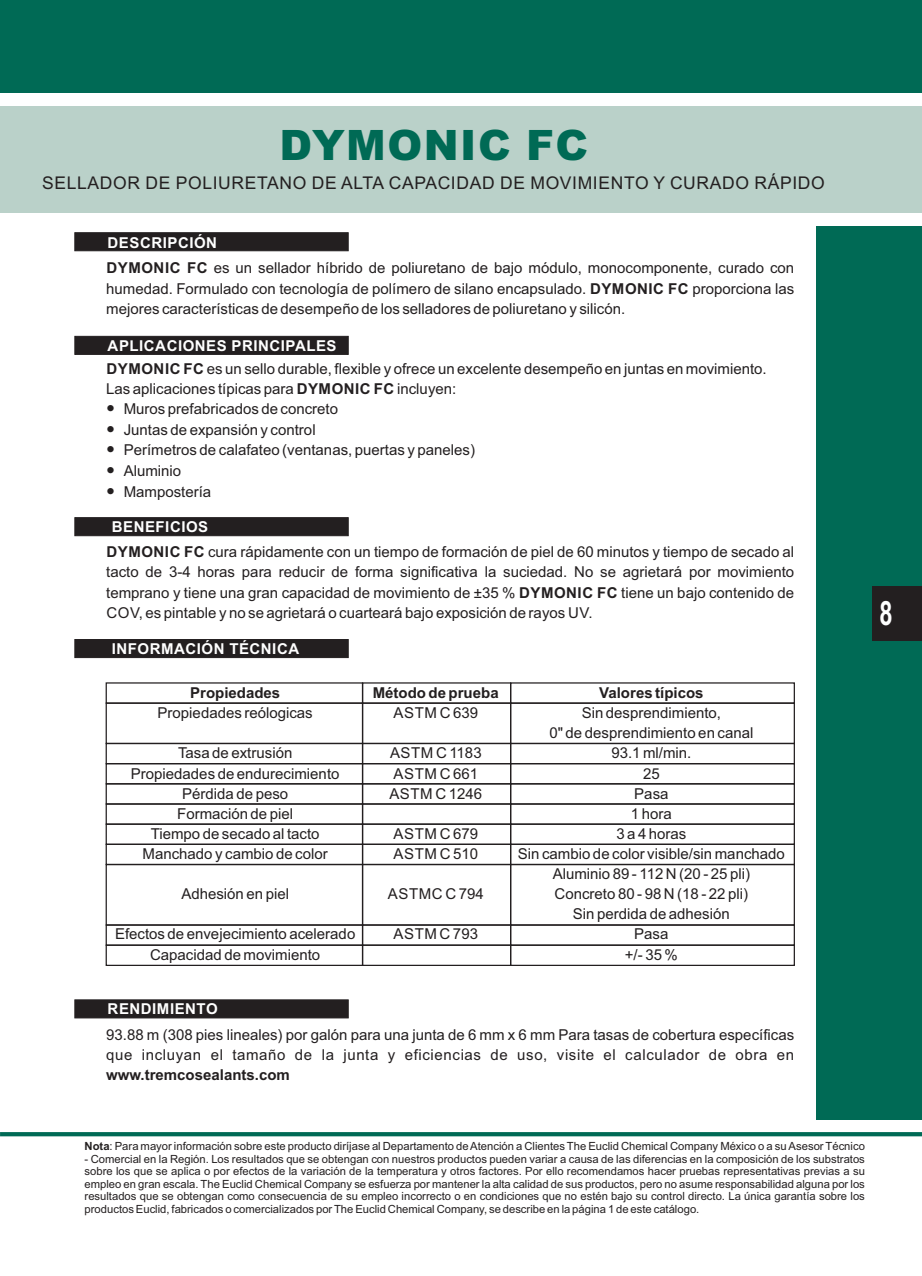
<style>
.page{position:relative;width:922px;height:1276px;background:#fff}
.page>*{position:absolute;margin:0;border:0;box-sizing:border-box;transform-origin:0 0}
.t1{font:900 42px "Arial";letter-spacing:.035em;color:#006a55}
.t2{font:700 33.5px "Arial Narrow";color:#fff;scale:.85 1}
.t3{font:17.5px "Arial";letter-spacing:.035em;color:#242021}
.t4{font:15px/20px "Arial";color:#231f20;text-align:center}
.t5{font:700 15px "Arial";letter-spacing:.035em;color:#fff}
.t6{font:700 15px "Arial";color:#231f20}
.t7{font:15px "Arial";letter-spacing:.02em;color:#231f20}
.t8{font:15px "Arial";letter-spacing:.035em;color:#231f20}
.t9{font:11.25px/12.5px "Arial";color:#231f20;text-align:justify}
.s1{font-weight:700}
</style>
<div class="page">
<div style="left:815px;top:227px;width:106px;height:893px;background:#006a55"></div>
<div style="left:0;top:0;width:921px;height:92px;background:#006a55"></div>
<svg style="left:0;top:1132px;width:921px;height:4px;background:#056d58"></svg>
<div style="left:0;top:106px;width:921px;height:107px;background:#bad1c9"></div>
<svg style="left:74px;top:232px;width:274px;height:19px;background:#252122"></svg>
<svg style="left:74px;top:336px;width:275px;height:19px;background:#242021"></svg>
<svg style="left:74px;top:517px;width:275px;height:19px;background:#252122"></svg>
<div style="left:74px;top:639px;width:275px;height:19px;background:#231f20"></div>
<div style="left:74px;top:999px;width:275px;height:19px;background:#231f20"></div>
<div style="left:106px;top:702px;width:257px;height:42px;border:1px solid #231f20"></div>
<div style="left:106px;top:743px;width:257px;height:21px;border:1px solid #231f20"></div>
<div style="left:106px;top:763px;width:257px;height:21px;border:1px solid #231f20"></div>
<div style="left:106px;top:783px;width:257px;height:21px;border:1px solid #231f20"></div>
<div style="left:106px;top:803px;width:257px;height:22px;border:1px solid #231f20"></div>
<div style="left:106px;top:823px;width:257px;height:22px;border:1px solid #231f20"></div>
<div style="left:106px;top:843px;width:257px;height:22px;border:1px solid #231f20"></div>
<div style="left:106px;top:864px;width:257px;height:61px;border:1px solid #231f20"></div>
<div style="left:106px;top:924px;width:257px;height:22px;border:1px solid #231f20"></div>
<div style="left:106px;top:944px;width:257px;height:22px;border:1px solid #231f20"></div>
<div style="left:362px;top:702px;width:149px;height:42px;border:1px solid #231f20"></div>
<div style="left:362px;top:743px;width:149px;height:21px;border:1px solid #231f20"></div>
<div style="left:362px;top:763px;width:149px;height:21px;border:1px solid #231f20"></div>
<div style="left:362px;top:783px;width:149px;height:21px;border:1px solid #231f20"></div>
<div style="left:362px;top:803px;width:149px;height:22px;border:1px solid #231f20"></div>
<div style="left:362px;top:823px;width:149px;height:22px;border:1px solid #231f20"></div>
<div style="left:362px;top:843px;width:149px;height:22px;border:1px solid #231f20"></div>
<div style="left:362px;top:864px;width:149px;height:61px;border:1px solid #231f20"></div>
<div style="left:362px;top:924px;width:149px;height:22px;border:1px solid #231f20"></div>
<div style="left:362px;top:944px;width:149px;height:22px;border:1px solid #231f20"></div>
<div style="left:510px;top:702px;width:284px;height:42px;border:1px solid #231f20"></div>
<div style="left:510px;top:743px;width:284px;height:21px;border:1px solid #231f20"></div>
<div style="left:510px;top:763px;width:284px;height:21px;border:1px solid #231f20"></div>
<div style="left:510px;top:783px;width:284px;height:21px;border:1px solid #231f20"></div>
<div style="left:510px;top:803px;width:284px;height:22px;border:1px solid #231f20"></div>
<div style="left:510px;top:823px;width:284px;height:22px;border:1px solid #231f20"></div>
<div style="left:510px;top:843px;width:284px;height:22px;border:1px solid #231f20"></div>
<div style="left:510px;top:864px;width:284px;height:61px;border:1px solid #231f20"></div>
<div style="left:510px;top:924px;width:284px;height:22px;border:1px solid #231f20"></div>
<div style="left:510px;top:944px;width:284px;height:22px;border:1px solid #231f20"></div>
<div style="left:871px;top:586px;width:50px;height:54px;background:#231f20"></div>
<h1 class="t1" style="left:279px;top:130px;width:310px">DYMONIC FC</h1>
<p class="t3" style="left:42px;top:176px;width:783px">SELLADOR DE POLIURETANO DE ALTA CAPACIDAD DE MOVIMIENTO Y CURADO RÁPIDO</p>
<p class="t5" style="left:108px;top:237px;width:111px">DESCRIPCIÓN</p>
<p class="t4" style="left:106px;top:259px;width:689px;text-align:justify"><span class="s1">DYMONIC FC</span> es un sellador híbrido de poliuretano de bajo módulo, monocomponente, curado con humedad. Formulado con tecnología de polímero de silano encapsulado. <span class="s1">DYMONIC FC</span> proporciona las mejores características de desempeño de los selladores de poliuretano y silicón.</p>
<p class="t5" style="left:108px;top:340px;width:230px">APLICACIONES PRINCIPALES</p>
<p class="t4" style="left:106px;top:360px;width:661px"><span class="s1">DYMONIC FC</span> es un sello durable, flexible y ofrece un excelente desempeño en juntas en movimiento.</p>
<p class="t4" style="left:106px;top:380px;width:351px">Las aplicaciones típicas para <span class="s1">DYMONIC FC</span> incluyen:</p>
<p class="t4" style="left:124px;top:400px;width:216px">Muros prefabricados de concreto</p>
<p class="t4" style="left:124px;top:421px;width:193px">Juntas de expansión y control</p>
<p class="t4" style="left:124px;top:441px;width:353px">Perímetros de calafateo (ventanas, puertas y paneles)</p>
<p class="t4" style="left:124px;top:462px;width:59px">Aluminio</p>
<p class="t4" style="left:124px;top:483px;width:89px">Mampostería</p>
<p class="t5" style="left:112px;top:521px;width:98px">BENEFICIOS</p>
<p class="t4" style="left:106px;top:543px;width:689px;text-align:justify"><span class="s1">DYMONIC FC</span> cura rápidamente con un tiempo de formación de piel de 60 minutos y tiempo de secado al tacto de 3-4 horas para reducir de forma significativa la suciedad. No se agrietará por movimiento temprano y tiene una gran capacidad de movimiento de ±35 % <span class="s1">DYMONIC FC</span> tiene un bajo contenido de COV, es pintable y no se agrietará o cuarteará bajo exposición de rayos UV.</p>
<p class="t5" style="left:112px;top:643px;width:189px">INFORMACIÓN TÉCNICA</p>
<p class="t6" style="left:190px;top:687px;width:92px">Propiedades</p>
<p class="t6" style="left:372px;top:687px;width:127px">Método de prueba</p>
<p class="t6" style="left:599px;top:687px;width:106px">Valores típicos</p>
<p class="t4" style="left:157px;top:704px;width:157px">Propiedades reólogicas</p>
<p class="t4" style="left:393px;top:704px;width:86px">ASTM C 639</p>
<p class="t4" style="left:549px;top:704px;width:205px">Sin desprendimiento,<br>0" de desprendimiento en canal</p>
<p class="t4" style="left:178px;top:744px;width:116px">Tasa de extrusión</p>
<p class="t7" style="left:390px;top:747px;width:93px">ASTM C 1183</p>
<p class="t4" style="left:611px;top:744px;width:82px">93.1 ml/min.</p>
<p class="t4" style="left:131px;top:764px;width:210px">Propiedades de endurecimiento</p>
<p class="t4" style="left:393px;top:764px;width:86px">ASTM C 661</p>
<p class="t4" style="left:643px;top:764px;width:18px">25</p>
<p class="t4" style="left:182px;top:785px;width:107px">Pérdida de peso</p>
<p class="t4" style="left:389px;top:785px;width:94px">ASTM C 1246</p>
<p class="t4" style="left:634px;top:785px;width:36px">Pasa</p>
<p class="t4" style="left:177px;top:805px;width:117px">Formación de piel</p>
<p class="t4" style="left:630px;top:805px;width:42px">1 hora</p>
<p class="t4" style="left:151px;top:825px;width:170px">Tiempo de secado al tacto</p>
<p class="t4" style="left:393px;top:825px;width:86px">ASTM C 679</p>
<p class="t4" style="left:616px;top:825px;width:72px">3 a 4 horas</p>
<p class="t4" style="left:142px;top:845px;width:187px">Manchado y cambio de color</p>
<p class="t4" style="left:393px;top:845px;width:86px">ASTM C 510</p>
<p class="t4" style="left:517px;top:845px;width:268px">Sin cambio de color visible/sin manchado<br>Aluminio 89 - 112 N (20 - 25 pli)</p>
<p class="t4" style="left:181px;top:885px;width:109px">Adhesión en piel</p>
<p class="t8" style="left:388px;top:888px;width:97px">ASTMC C 794</p>
<p class="t4" style="left:554px;top:885px;width:195px">Concreto 80 - 98 N (18 - 22 pli)<br>Sin perdida de adhesión</p>
<p class="t4" style="left:115px;top:925px;width:242px">Efectos de envejecimiento acelerado</p>
<p class="t4" style="left:393px;top:925px;width:86px">ASTM C 793</p>
<p class="t4" style="left:634px;top:925px;width:36px">Pasa</p>
<p class="t4" style="left:150px;top:945px;width:172px">Capacidad de movimiento</p>
<p class="t4" style="left:624px;top:945px;width:54px">+/- 35 %</p>
<p class="t5" style="left:108px;top:1003px;width:112px">RENDIMIENTO</p>
<p class="t4" style="left:106px;top:1026px;width:689px;text-align:left">93.88 m (308 pies lineales) por galón para una junta de 6 mm x 6 mm Para tasas de cobertura específicas que incluyan el tamaño de la junta y eficiencias de uso, visite el calculador de obra en</p>
<p class="t6" style="left:106px;top:1069px;width:185px">www.tremcosealants.com</p>
<h2 class="t2" style="left:879px;top:588px;width:17px">8</h2>
<p class="t9" style="left:85px;top:1140px;width:781px"><span class="s1">Nota</span>: Para mayor información sobre este producto diríjase al Departamento de Atención a Clientes The Euclid Chemical Company México o a su Asesor Técnico</p>
<p class="t9" style="left:85px;top:1153px;width:781px">- Comercial en la Región. Los resultados que se obtengan con nuestros productos pueden variar a causa de las diferencias en la composición de los substratos sobre los que se aplica o por efectos de la variación de la temperatura y otros factores. Por ello recomendamos hacer pruebas representativas previas a su empleo en gran escala. The Euclid Chemical Company se esfuerza por mantener la alta calidad de sus productos, pero no asume responsabilidad alguna por los resultados que se obtengan como consecuencia de su empleo incorrecto o en condiciones que no estén bajo su control directo. La única garantía sobre los productos Euclid, fabricados o comercializados por The Euclid Chemical Company, se describe en la página 1 de este catálogo.</p>
</div>
